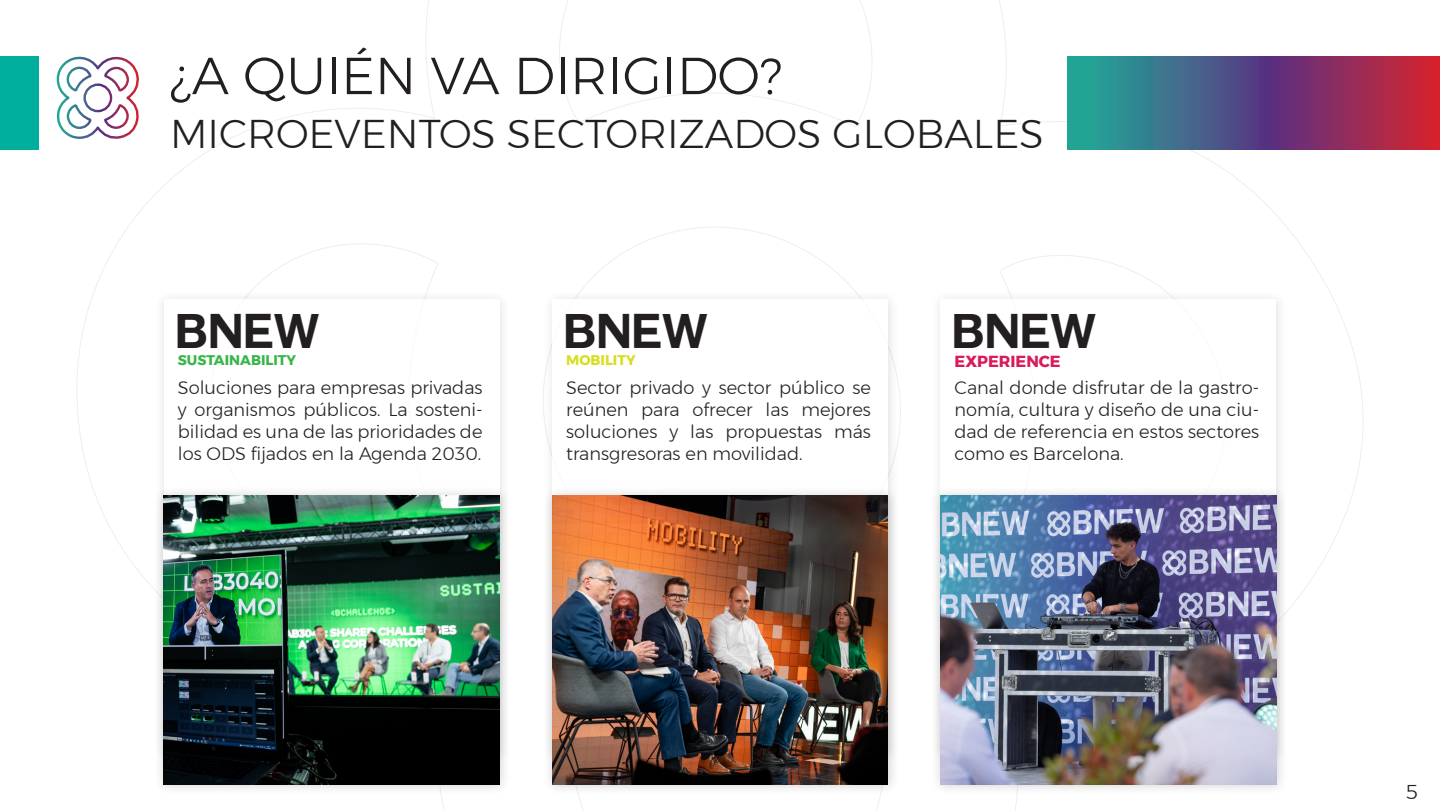
<style>
.page{position:relative;width:1440px;height:811px;background:#fff}
.page>*{position:absolute;margin:0;border:0;box-sizing:border-box;transform-origin:0 0}
.t1{font:300 52px "Montserrat";color:#231f20}
.t2{font:700 47.6px "Couture";color:#231f20}
.t3{font:300 40px "Montserrat";color:#231f20}
.t4{font:300 20px "Montserrat";color:#231f20}
.t5{font:300 18px/22px "Montserrat";color:#231f20;text-align:justify}
.t6{font:700 16px "Montserrat";color:#d91a5b}
.t7{font:700 14px "Montserrat";color:#3ab54a}
.t8{font:700 14px "Montserrat";color:#d6df21}
</style>
<div class="page">
<img style="left:56px;top:56px;width:83px;height:83px">
<svg style="left:1068px;top:57px;width:372px;height:93px;background:#655174"></svg>
<div style="left:0;top:57px;width:38px;height:93px;background:#00ae9e"></div>
<div style="left:542px;top:289px;width:358px;height:477px;background:#fafafa"></div>
<div style="left:552px;top:299px;width:336px;height:455px;background:#fff"></div>
<div style="left:542px;top:485px;width:358px;height:311px;background:#231f20;opacity:.2"></div>
<img style="left:552px;top:495px;width:336px;height:289px">
<div style="left:930px;top:289px;width:358px;height:477px;background:#fbfbfb"></div>
<div style="left:940px;top:299px;width:336px;height:455px;background:#fff"></div>
<div style="left:930px;top:485px;width:358px;height:311px;background:#231f20;opacity:.2"></div>
<img style="left:940px;top:495px;width:336px;height:289px">
<div style="left:154px;top:289px;width:357px;height:477px;background:#fafafa"></div>
<div style="left:164px;top:299px;width:336px;height:455px;background:#fff"></div>
<div style="left:154px;top:485px;width:357px;height:311px;background:#231f20;opacity:.2"></div>
<img style="left:164px;top:495px;width:336px;height:289px">
<p class="t1" style="left:170px;top:37px;width:613px">¿A QUIÉN VA DIRIGIDO?</p>
<p class="t3" style="left:170px;top:104px;width:875px">MICROEVENTOS SECTORIZADOS GLOBALES</p>
<h2 class="t2" style="left:175px;top:309px;width:146px">BNEW</h2>
<p class="t7" style="left:178px;top:349px;width:120px">SUSTAINABILITY</p>
<p class="t5" style="left:178px;top:376px;width:306px">Soluciones para empresas privadas y organismos públicos. La sosteni&shy;bilidad es una de las prioridades de los ODS fijados en la Agenda 2030.</p>
<h2 class="t2" style="left:563px;top:309px;width:146px">BNEW</h2>
<p class="t8" style="left:566px;top:349px;width:71px">MOBILITY</p>
<p class="t5" style="left:566px;top:376px;width:306px">Sector privado y sector público se reúnen para ofrecer las mejores soluciones y las propuestas más transgresoras en movilidad.</p>
<h2 class="t2" style="left:951px;top:309px;width:146px">BNEW</h2>
<p class="t6" style="left:955px;top:348px;width:108px">EXPERIENCE</p>
<p class="t5" style="left:955px;top:376px;width:306px">Canal donde disfrutar de la gastro&shy;nomía, cultura y diseño de una ciu&shy;dad de referencia en estos sectores como es Barcelona.</p>
<p class="t4" style="left:1406px;top:777px;width:14px">5</p>
</div>
